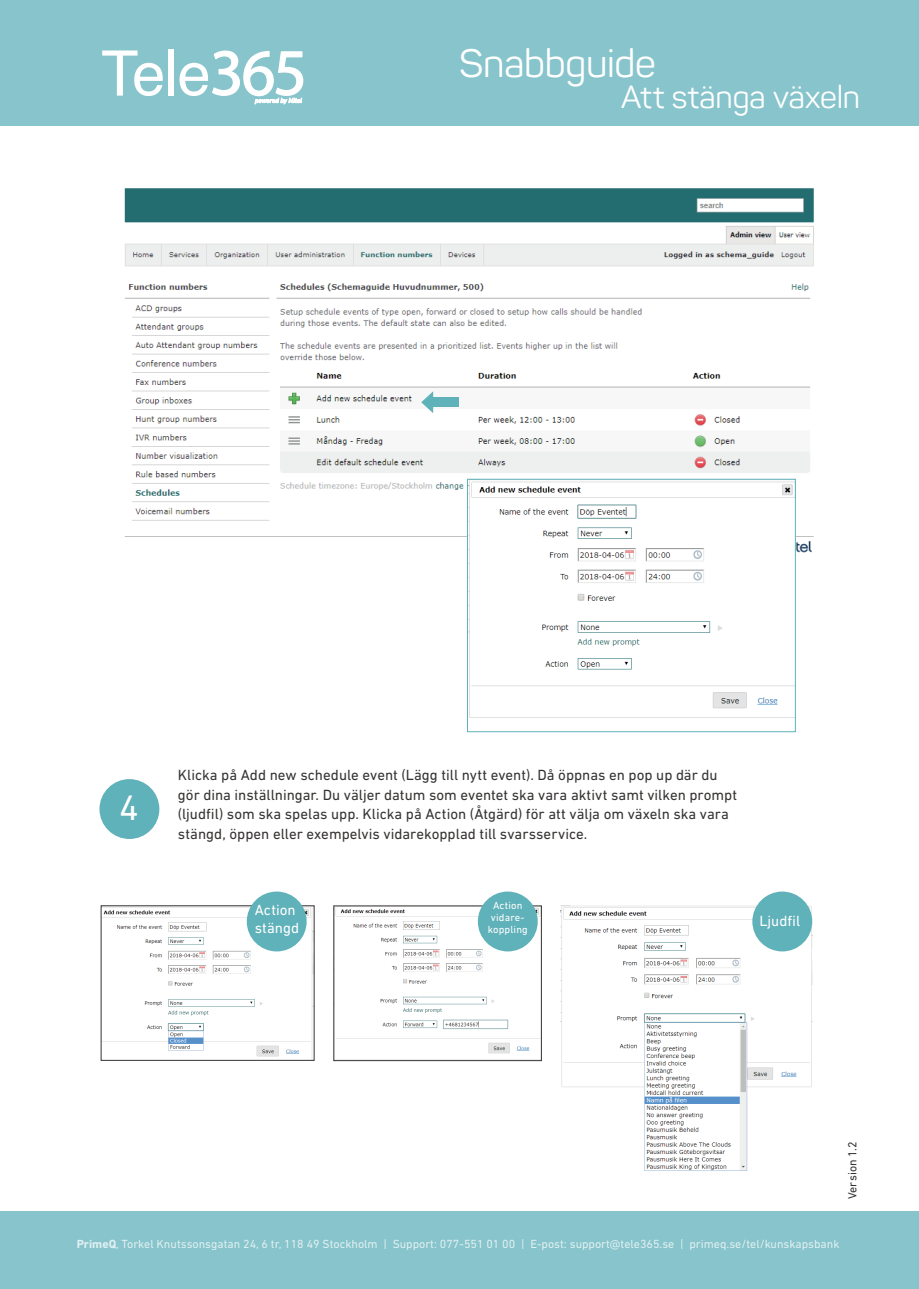
<style>
.page{position:relative;width:919px;height:1289px;background:#fff}
.page>*{position:absolute;margin:0;border:0;box-sizing:border-box;transform-origin:0 0}
.t1{font:39px "Panton";letter-spacing:-.01em;color:#fff}
.t2{font:36px "DIN Next LT Pro";color:#fff}
.t3{font:31.5px "Panton";letter-spacing:-.005em;color:#fff}
.t4{font:15px/19.5px "DIN Next LT Pro";color:#353332}
.t5{font:15px/18px "DIN Next LT Pro";letter-spacing:.005em;color:#fff}
.t6{font:12px "DIN Next LT Pro";color:#fff}
.t7{font:12px "DIN Next LT Pro";letter-spacing:.01em;color:#353332}
.t8{font:10.5px/12px "DIN Next LT Pro";letter-spacing:.015em;color:#fff;text-align:center}
.s1{font-weight:700}
</style>
<div class="page">
<div style="left:0;top:0;width:918px;height:125px;background:#87c4cb"></div>
<div style="left:168px;top:49px;width:6px;height:47px;background:#fff"></div>
<svg style="left:102px;top:50px;width:61px;height:46px"></svg>
<svg style="left:179px;top:50px;width:125px;height:55px"></svg>
<img style="left:124px;top:188px;width:690px;height:409px">
<div style="left:99px;top:779px;width:60px;height:60px;background:#5fb1ba;border-radius:50%"></div>
<div style="left:429px;top:397px;width:30px;height:10px;background:#5fb1ba"></div>
<svg style="left:421px;top:391px;width:12px;height:22px"></svg>
<img style="left:469px;top:481px;width:324px;height:237px">
<div style="left:467px;top:479px;width:328px;height:253px;border:1px solid #5fb1ba"></div>
<img style="left:103px;top:907px;width:209px;height:151px">
<img style="left:335px;top:907px;width:204px;height:147px">
<img style="left:560px;top:905px;width:252px;height:266px">
<div style="left:752px;top:891px;width:60px;height:60px;background:#5fb1ba;border-radius:50%"></div>
<div style="left:478px;top:891px;width:59px;height:60px;background:#5fb1ba;border-radius:50%"></div>
<div style="left:247px;top:891px;width:59px;height:60px;background:#5fb1ba;border-radius:50%"></div>
<div style="left:134px;top:197px;width:68px;height:16px;background:#236d70"></div>
<div style="left:0;top:1211px;width:918px;height:77px;background:#87c4cb"></div>
<h1 class="t1" style="left:459px;top:39px;width:198px">Snabbguide</h1>
<h3 class="t3" style="left:621px;top:78px;width:240px">Att stänga växeln</h3>
<h2 class="t2" style="left:119px;top:786px;width:21px">4</h2>
<p class="t4" style="left:178px;top:765px;width:560px">Klicka på Add new schedule event (Lägg till nytt event). Då öppnas en pop up där du gör dina inställningar. Du väljer datum som eventet ska vara aktivt samt vilken prompt (ljudfil) som ska spelas upp. Klicka på Action (Åtgärd) för att välja om växeln ska vara stängd, öppen eller exempelvis vidarekopplad till svarsservice.</p>
<p class="t5" style="left:255px;top:901px;width:46px">Action stängd</p>
<p class="t8" style="left:487px;top:899px;width:42px">Action vidare&shy;koppling</p>
<p class="t5" style="left:759px;top:912px;width:42px">Ljudfil</p>
<p class="t7" style="left:845px;top:1199px;width:60px;rotate:-90deg">Version 1.2</p>
<p class="t6" style="left:77px;top:1236px;width:764px"><span class="s1">PrimeQ</span>, Torkel Knutssonsgatan 24, 6 tr, 118 49 Stockholm | Support: 077-551 01 00 | E-post: support@tele365.se | primeq.se/tel/kunskapsbank</p>
</div>
